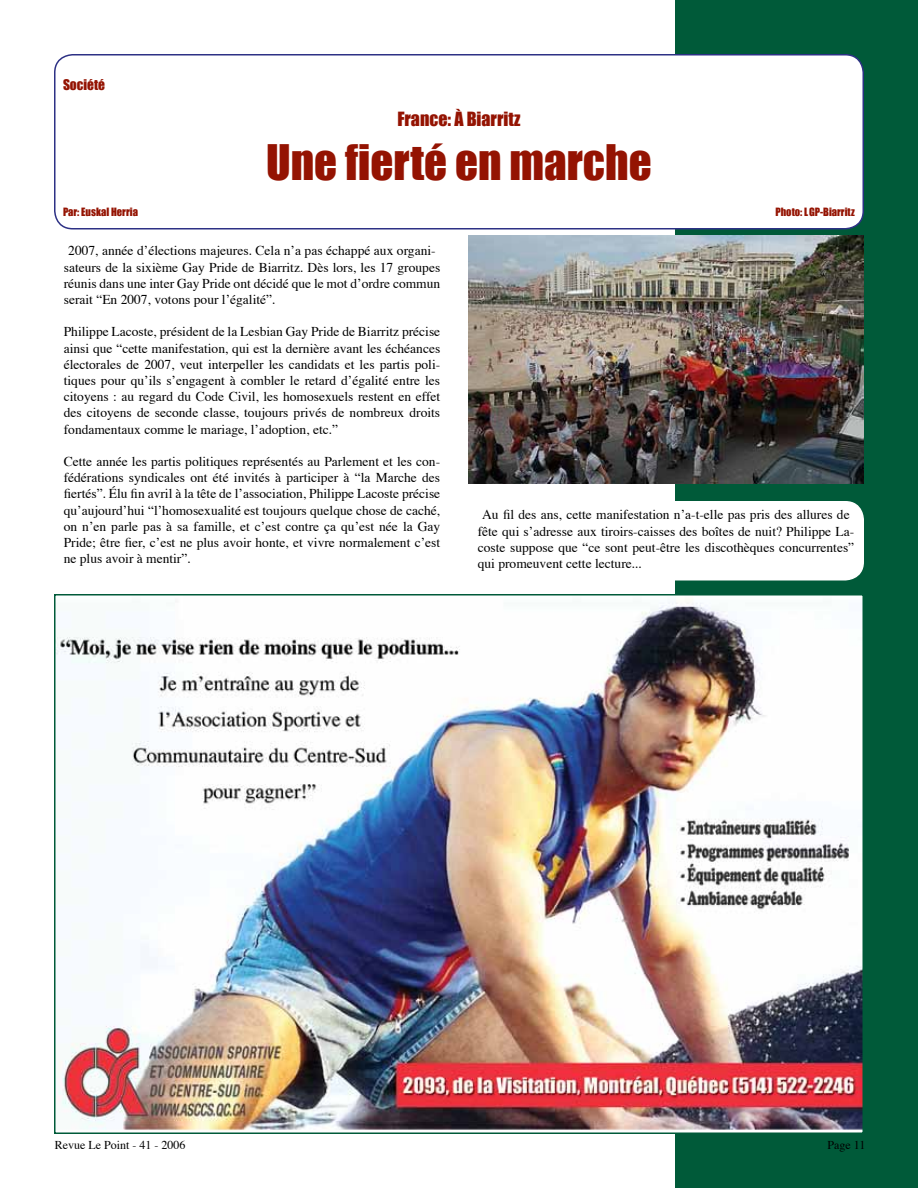
<style>
.page{position:relative;width:918px;height:1188px;background:#fff}
.page>*{position:absolute;margin:0;border:0;box-sizing:border-box;transform-origin:0 0}
.t1{font:45px "Impact";color:#941302}
.t2{font:18px "Impact";color:#941302}
.t3{font:13.5px/16.2px "Times";color:#000}
.t4{font:13.5px "Impact";color:#941302}
.t5{font:12px "Times";color:#000}
.t6{font:10.5px "Impact";color:#941302}
</style>
<div class="page">
<div style="left:675px;top:0;width:243px;height:1188px;background:#005a39"></div>
<img style="left:57px;top:597px;width:804px;height:534px">
<div style="left:55px;top:55px;width:808px;height:174px;background:#fff;border-radius:18px"></div>
<div style="left:54px;top:54px;width:810px;height:176px;border:2px solid #2d3185;border-radius:18px"></div>
<div style="left:54px;top:237px;width:396px;height:353px;border:2px solid #fff;border-radius:18px"></div>
<img style="left:468px;top:236px;width:396px;height:248px">
<div style="left:469px;top:502px;width:394px;height:78px;background:#fff;border-radius:18px"></div>
<div style="left:468px;top:501px;width:396px;height:79px;border:2px solid #fff;border-radius:18px"></div>
<p class="t4" style="left:63px;top:74px;width:44px">Société</p>
<h2 class="t2" style="left:397px;top:105px;width:125px">France: À Biarritz</h2>
<h1 class="t1" style="left:266px;top:127px;width:387px">Une fierté en marche</h1>
<p class="t6" style="left:63px;top:204px;width:77px">Par: Euskal Herria</p>
<p class="t6" style="left:776px;top:204px;width:81px">Photo: LGP-Biarritz</p>
<p class="t3" style="left:64px;top:244px;width:378px;text-indent:4px">2007, année d’élections majeures. Cela n’a pas échappé aux organi&shy;sateurs de la sixième Gay Pride de Biarritz. Dès lors, les 17 groupes réunis dans une inter Gay Pride ont décidé que le mot d’ordre commun serait “En 2007, votons pour l’égalité”.</p>
<p class="t3" style="left:64px;top:325px;width:378px;text-align:justify">Philippe Lacoste, président de la Lesbian Gay Pride de Biarritz précise ainsi que “cette manifestation, qui est la dernière avant les échéances électorales de 2007, veut interpeller les candidats et les partis poli&shy;tiques pour qu’ils s’engagent à combler le retard d’égalité entre les citoyens : au regard du Code Civil, les homosexuels restent en effet des citoyens de seconde classe, toujours privés de nombreux droits fondamentaux comme le mariage, l’adoption, etc.”</p>
<p class="t3" style="left:64px;top:454px;width:378px;text-align:justify">Cette année les partis politiques représentés au Parlement et les con&shy;fédérations syndicales ont été invités à participer à “la Marche des fiertés”. Élu fin avril à la tête de l’association, Philippe Lacoste précise qu’aujourd’hui “l’homosexualité est toujours quelque chose de caché, on n’en parle pas à sa famille, et c’est contre ça qu’est née la Gay Pride; être fier, c’est ne plus avoir honte, et vivre normalement c’est ne plus avoir à mentir”.</p>
<p class="t3" style="left:478px;top:508px;width:378px;text-indent:4px">Au fil des ans, cette manifestation n’a-t-elle pas pris des allures de fête qui s’adresse aux tiroirs-caisses des boîtes de nuit? Philippe La&shy;coste suppose que “ce sont peut-être les discothèques concurrentes” qui promeuvent cette lecture...</p>
<p class="t5" style="left:55px;top:1138px;width:132px">Revue Le Point - 41 - 2006</p>
<p class="t5" style="left:828px;top:1137px;width:39px">Page 11</p>
</div>
